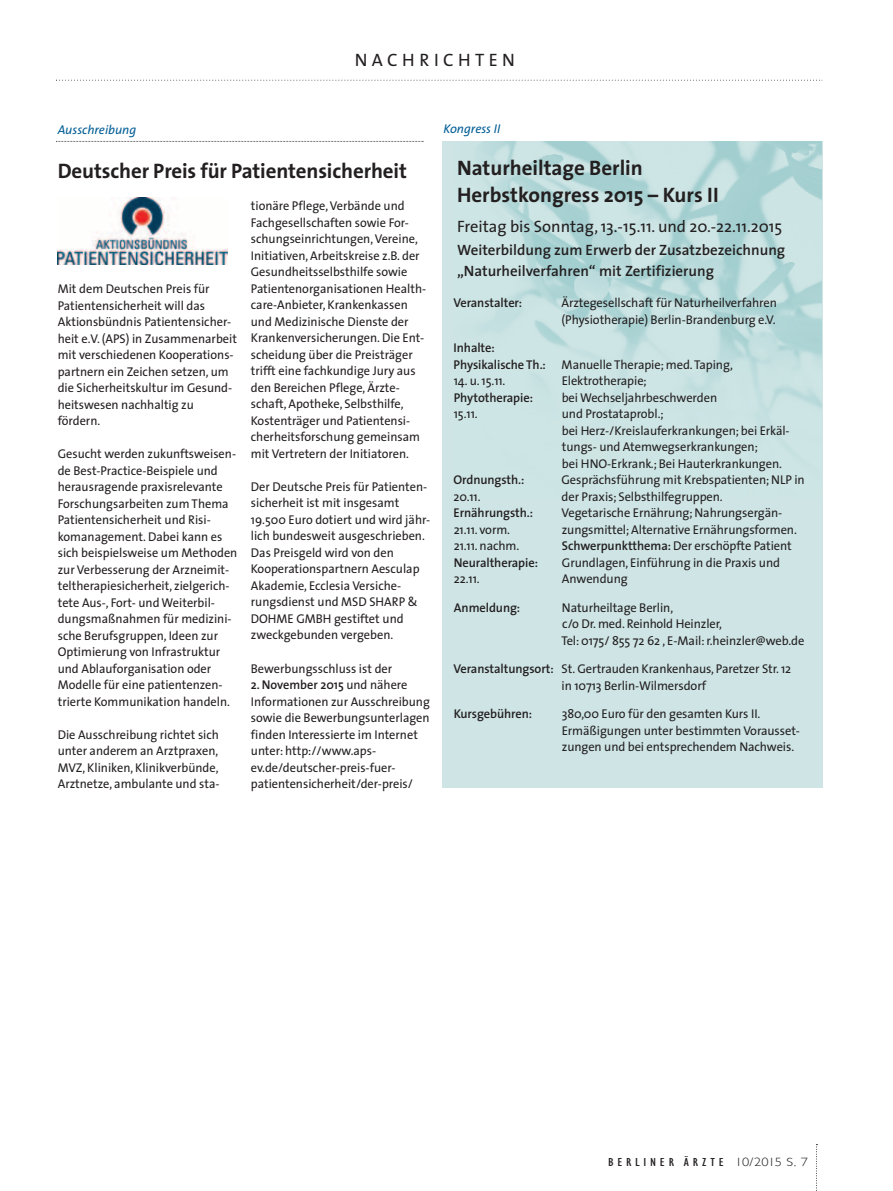
<style>
.page{position:relative;width:893px;height:1191px;background:#fff}
.page>*{position:absolute;margin:0;border:0;box-sizing:border-box;transform-origin:0 0}
.t1{font:700 21px/27px "The Sans";letter-spacing:-.005em;color:#231f20}
.t2{font:18px "The Sans";letter-spacing:.245em;color:#231f20}
.t3{font:16.5px "The Sans";color:#231f20}
.t4{font:600 15px/21px "The Sans";color:#231f20}
.t5{font:12.75px/16.5px "The Sans";color:#231f20}
.t6{font:600 12.75px "The Sans";letter-spacing:-.005em;color:#231f20}
.t7{font:italic 12.75px "The Sans";color:#005d95}
.t8{font:condensed 12px "Gill Sans";letter-spacing:.265em;color:#231f20;scale:1.2 1}
.s1{font-weight:600}
.s2{font-weight:300;font-stretch:normal}
</style>
<div class="page">
<svg style="left:816px;top:1144px;width:1px;height:47px"></svg>
<div style="left:442px;top:142px;width:380px;height:646px;background:#cee4e5"></div>
<img style="left:478px;top:142px;width:343px;height:272px">
<svg style="left:56px;top:141px;width:368px;height:1px"></svg>
<svg style="left:56px;top:80px;width:766px;height:1px"></svg>
<img style="left:58px;top:197px;width:170px;height:68px">
<p class="t2" style="left:355px;top:45px;width:162px">NACHRICHTEN</p>
<p class="t7" style="left:58px;top:119px;width:80px">Ausschreibung</p>
<p class="t1" style="left:58px;top:157px;width:351px">Deutscher Preis für Patientensicherheit</p>
<p class="t5" style="left:58px;top:280px;width:181px">Mit dem Deutschen Preis für<br>Patientensicherheit will das<br>Aktionsbündnis Patientensicher&shy;heit e.V. (APS) in Zusammenarbeit mit verschiedenen Kooperations&shy;partnern ein Zeichen setzen, um die Sicherheitskultur im Gesund&shy;heitswesen nachhaltig zu fördern.</p>
<p class="t5" style="left:58px;top:445px;width:181px">Gesucht werden zukunftsweisen&shy;de Best-Practice-Beispiele und herausragende praxisrelevante<br>Forschungsarbeiten zum Thema<br>Patientensicherheit und Risi&shy;komanagement. Dabei kann es sich beispielsweise um Methoden zur Verbesserung der Arzneimit&shy;teltherapiesicherheit, zielgerich&shy;tete Aus-, Fort- und Weiterbil&shy;dungsmaßnahmen für medizini&shy;sche Berufsgruppen, Ideen zur<br>Optimierung von Infrastruktur und Ablauforganisation oder<br>Modelle für eine patientenzen&shy;trierte Kommunikation handeln.</p>
<p class="t5" style="left:58px;top:726px;width:163px;text-align:justify">Die Ausschreibung richtet sich unter anderem an Arztpraxen, MVZ, Kliniken, Klinikverbünde, Arztnetze, ambulante und sta-</p>
<p class="t5" style="left:251px;top:197px;width:177px">tionäre Pflege, Verbände und<br>Fachgesellschaften sowie For&shy;schungseinrichtungen, Vereine,<br>Initiativen, Arbeitskreise z.B. der<br>Gesundheitsselbsthilfe sowie<br>Patientenorganisationen Health&shy;care-Anbieter, Krankenkassen und Medizinische Dienste der<br>Krankenversicherungen. Die Ent&shy;scheidung über die Preisträger trifft eine fachkundige Jury aus den Bereichen Pflege, Ärzte&shy;schaft, Apotheke, Selbsthilfe,<br>Kostenträger und Patientensi&shy;cherheitsforschung gemeinsam mit Vertretern der Initiatoren.</p>
<p class="t5" style="left:251px;top:478px;width:181px">Der Deutsche Preis für Patienten&shy;sicherheit ist mit insgesamt<br>19.500 Euro dotiert und wird jähr&shy;lich bundesweit ausgeschrieben.<br>Das Preisgeld wird von den<br>Kooperationspartnern Aesculap<br>Akademie, Ecclesia Versiche&shy;rungsdienst und MSD SHARP &amp;<br>DOHME GMBH gestiftet und zweckgebunden vergeben.</p>
<p class="t5" style="left:251px;top:659px;width:143px">Bewerbungsschluss ist der</p>
<p class="t5" style="left:251px;top:676px;width:181px"><span class="s1">2. November 2015</span> und nähere<br>Informationen zur Ausschreibung sowie die Bewerbungsunterlagen finden Interessierte im Internet unter: http://www.aps&shy;ev.de/deutscher-preis-fuer&shy;patientensicherheit/der-preis/</p>
<p class="t7" style="left:444px;top:118px;width:58px">Kongress II</p>
<p class="t1" style="left:457px;top:154px;width:263px">Naturheiltage Berlin<br>Herbstkongress 2015 – Kurs II</p>
<p class="t3" style="left:457px;top:213px;width:327px">Freitag bis Sonntag, 13.-15.11. und 20.-22.11.2015</p>
<p class="t4" style="left:457px;top:239px;width:330px">Weiterbildung zum Erwerb der Zusatzbezeichnung „Naturheilverfahren“ mit Zertifizierung</p>
<p class="t6" style="left:453px;top:292px;width:70px">Veranstalter:</p>
<p class="t5" style="left:561px;top:294px;width:217px">Ärztegesellschaft für Naturheilverfahren (Physiotherapie) Berlin-Brandenburg e.V.</p>
<p class="t5" style="left:454px;top:339px;width:281px"><span class="s1">Inhalte:<br>Physikalische Th.:</span> Manuelle Therapie; med. Taping,</p>
<p class="t5" style="left:454px;top:372px;width:53px">14. u. 15.11.</p>
<p class="t5" style="left:562px;top:372px;width:87px">Elektrotherapie;</p>
<p class="t6" style="left:454px;top:387px;width:81px">Phytotherapie:</p>
<p class="t5" style="left:562px;top:389px;width:157px">bei Wechseljahrbeschwerden</p>
<p class="t5" style="left:454px;top:405px;width:25px">15.11.</p>
<p class="t5" style="left:562px;top:405px;width:229px">und Prostataprobl.;<br>bei Herz-/Kreislauferkrankungen; bei Erkäl&shy;tungs- und Atemwegserkrankungen;<br>bei HNO-Erkrank.; Bei Hauterkrankungen.</p>
<p class="t6" style="left:453px;top:469px;width:73px">Ordnungsth.:</p>
<p class="t5" style="left:561px;top:471px;width:245px">Gesprächsführung mit Krebspatienten; NLP in</p>
<p class="t5" style="left:454px;top:488px;width:29px">20.11.</p>
<p class="t5" style="left:562px;top:488px;width:163px">der Praxis; Selbsthilfegruppen.</p>
<p class="t6" style="left:454px;top:502px;width:81px">Ernährungsth.:</p>
<p class="t5" style="left:562px;top:504px;width:222px">Vegetarische Ernährung; Nahrungsergän-</p>
<p class="t5" style="left:454px;top:521px;width:58px">21.11. vorm.</p>
<p class="t5" style="left:562px;top:521px;width:237px">zungsmittel; Alternative Ernährungsformen.</p>
<p class="t5" style="left:454px;top:537px;width:67px">21.11. nachm.</p>
<p class="t5" style="left:562px;top:537px;width:231px"><span class="s1">Schwerpunktthema:</span> Der erschöpfte Patient</p>
<p class="t6" style="left:454px;top:552px;width:86px">Neuraltherapie:</p>
<p class="t5" style="left:562px;top:554px;width:220px">Grundlagen, Einführung in die Praxis und</p>
<p class="t5" style="left:454px;top:570px;width:27px">22.11.</p>
<p class="t5" style="left:562px;top:570px;width:67px">Anwendung</p>
<p class="t6" style="left:454px;top:597px;width:68px">Anmeldung:</p>
<p class="t5" style="left:561px;top:599px;width:244px">Naturheiltage Berlin,<br>c/o Dr. med. Reinhold Heinzler,<br>Tel: 0175/ 855 72 62 , E-Mail: r.heinzler@web.de</p>
<p class="t5" style="left:562px;top:660px;width:231px;text-indent:-108px"><span class="s1">Veranstaltungsort:</span> St. Gertrauden Krankenhaus, Paretzer Str. 12 in 10713 Berlin-Wilmersdorf</p>
<p class="t6" style="left:454px;top:703px;width:80px">Kursgebühren:</p>
<p class="t5" style="left:562px;top:705px;width:240px">380,00 Euro für den gesamten Kurs II.<br>Ermäßigungen unter bestimmten Vorausset&shy;zungen und bei entsprechendem Nachweis.</p>
<p class="t8" style="left:608px;top:1155px;width:168px">BERLINER ÄRZTE <span class="s2">10/2015 S. 7</span></p>
<p class="t8" style="left:639px;top:1157px;width:147px">BERLINER ÄRZTE <span class="s2">10/2015 S.7</span></p>
</div>
